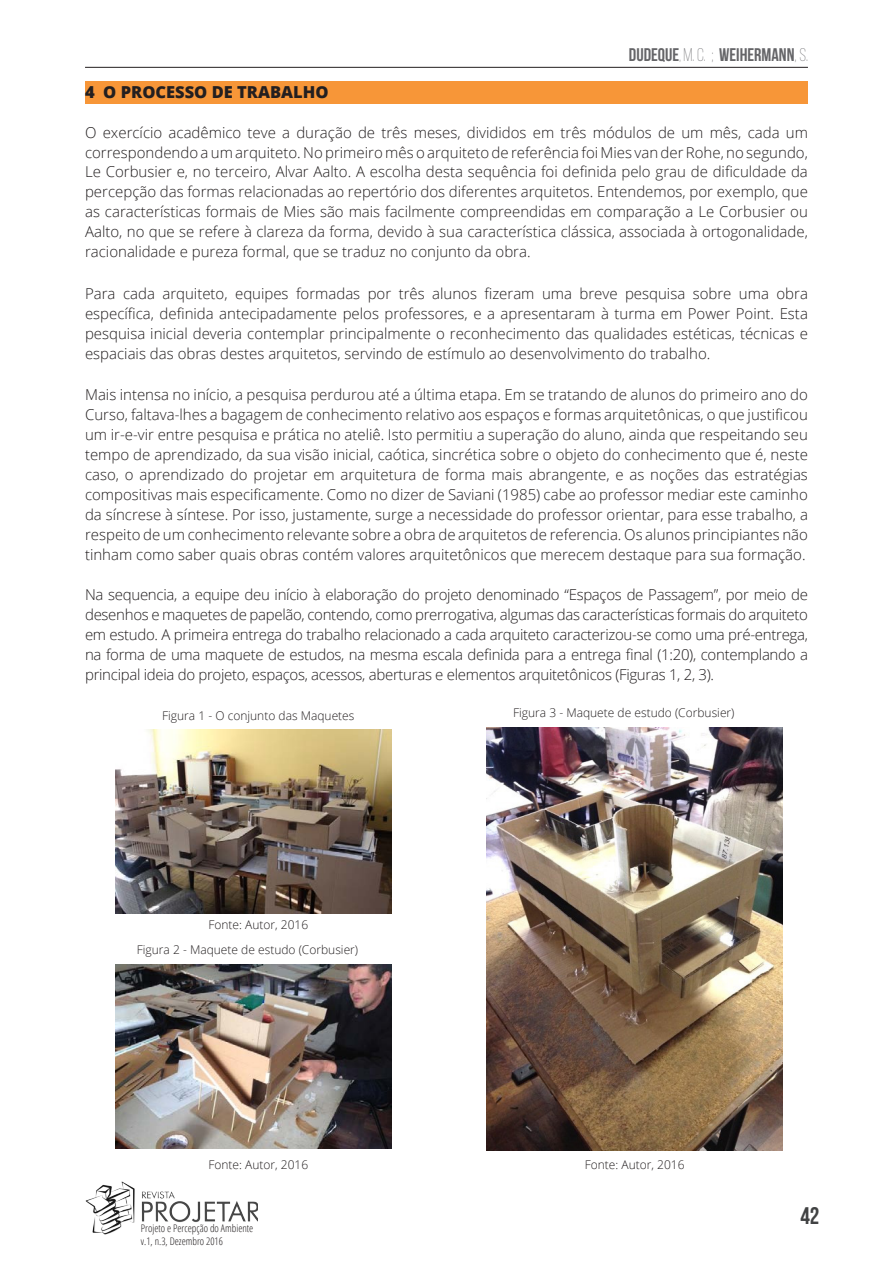
<style>
.page{position:relative;width:893px;height:1263px;background:#fff}
.page>*{position:absolute;margin:0;border:0;box-sizing:border-box;transform-origin:0 0}
.t1{font:700 24px "Bebas Neue";color:#414243}
.t2{font:700 18.3px "Bebas Neue";color:#656568}
.Título_Texto{font:800 16.5px "Open Sans";color:#231f20}
.Corpo_Básico{font:300 15px/20px "Open Sans";color:#231f20;text-align:justify}
.Figuras{font:300 12px "Open Sans";color:#231f20}
.t3{font:300 condensed 10.5px "Open Sans";color:#231f20}
.s1{font-weight:300;font-size:16.5px}
.s2{font-weight:300}
</style>
<div class="page">
<img style="left:85px;top:1181px;width:173px;height:54px">
<hr style="left:85px;top:67px;width:723px;height:1px;background:#231f20">
<div style="left:85px;top:81px;width:723px;height:23px;background:#f79638"></div>
<img style="left:116px;top:729px;width:275px;height:184px">
<img style="left:116px;top:965px;width:275px;height:184px">
<img style="left:487px;top:728px;width:295px;height:422px">
<p class="t2" style="left:629px;top:45px;width:180px">DUDEQUE<span class="s1">,</span> <span class="s2">M. C. ;</span> WEIHERMANN<span class="s2">, S.</span></p>
<p class="Título_Texto" style="left:85px;top:79px;width:245px">4 O PROCESSO DE TRABALHO</p>
<p class="Corpo_Básico" style="left:85px;top:122px;width:724px">O exercício acadêmico teve a duração de três meses, divididos em três módulos de um mês, cada um correspondendo a um arquiteto. No primeiro mês o arquiteto de referência foi Mies van der Rohe, no segundo, Le Corbusier e, no terceiro, Alvar Aalto. A escolha desta sequência foi definida pelo grau de dificuldade da percepção das formas relacionadas ao repertório dos diferentes arquitetos. Entendemos, por exemplo, que as características formais de Mies são mais facilmente compreendidas em comparação a Le Corbusier ou Aalto, no que se refere à clareza da forma, devido à sua característica clássica, associada à ortogonalidade, racionalidade e pureza formal, que se traduz no conjunto da obra.</p>
<p class="Corpo_Básico" style="left:85px;top:283px;width:724px">Para cada arquiteto, equipes formadas por três alunos fizeram uma breve pesquisa sobre uma obra específica, definida antecipadamente pelos professores, e a apresentaram à turma em Power Point. Esta pesquisa inicial deveria contemplar principalmente o reconhecimento das qualidades estéticas, técnicas e espaciais das obras destes arquitetos, servindo de estímulo ao desenvolvimento do trabalho.</p>
<p class="Corpo_Básico" style="left:85px;top:384px;width:724px">Mais intensa no início, a pesquisa perdurou até a última etapa. Em se tratando de alunos do primeiro ano do Curso, faltava-lhes a bagagem de conhecimento relativo aos espaços e formas arquitetônicas, o que justificou um ir-e-vir entre pesquisa e prática no ateliê. Isto permitiu a superação do aluno, ainda que respeitando seu tempo de aprendizado, da sua visão inicial, caótica, sincrética sobre o objeto do conhecimento que é, neste caso, o aprendizado do projetar em arquitetura de forma mais abrangente, e as noções das estratégias compositivas mais especificamente. Como no dizer de Saviani (1985) cabe ao professor mediar este caminho da síncrese à síntese. Por isso, justamente, surge a necessidade do professor orientar, para esse trabalho, a respeito de um conhecimento relevante sobre a obra de arquitetos de referencia. Os alunos principiantes não tinham como saber quais obras contém valores arquitetônicos que merecem destaque para sua formação.</p>
<p class="Corpo_Básico" style="left:85px;top:584px;width:724px">Na sequencia, a equipe deu início à elaboração do projeto denominado “Espaços de Passagem”, por meio de desenhos e maquetes de papelão, contendo, como prerrogativa, algumas das características formais do arquiteto em estudo. A primeira entrega do trabalho relacionado a cada arquiteto caracterizou-se como uma pré-entrega, na forma de uma maquete de estudos, na mesma escala definida para a entrega final (1:20), contemplando a principal ideia do projeto, espaços, acessos, aberturas e elementos arquitetônicos (Figuras 1, 2, 3).</p>
<p class="Figuras" style="left:162px;top:707px;width:194px">Figura 1 - O conjunto das Maquetes</p>
<p class="Figuras" style="left:513px;top:704px;width:223px">Figura 3 - Maquete de estudo (Corbusier)</p>
<p class="Figuras" style="left:208px;top:916px;width:101px">Fonte: Autor, 2016</p>
<p class="Figuras" style="left:137px;top:942px;width:223px">Figura 2 - Maquete de estudo (Corbusier)</p>
<p class="Figuras" style="left:208px;top:1157px;width:101px">Fonte: Autor, 2016</p>
<p class="Figuras" style="left:585px;top:1157px;width:101px">Fonte: Autor, 2016</p>
<p class="t3" style="left:141px;top:1221px;width:114px">Projeto e Percepção do Ambiente</p>
<p class="t3" style="left:141px;top:1234px;width:84px">v.1, n.3, Dezembro 2016</p>
<h1 class="t1" style="left:800px;top:1203px;width:21px">42</h1>
</div>
